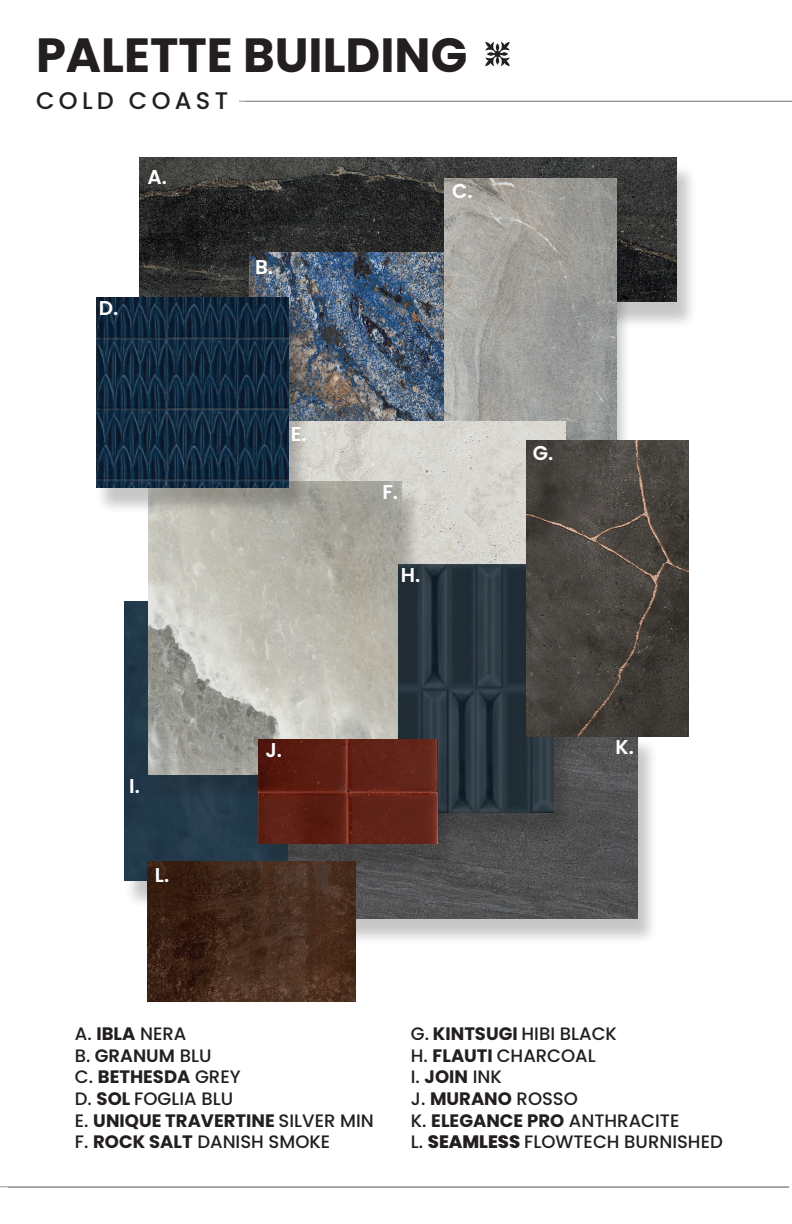
<style>
.page{position:relative;width:792px;height:1224px;background:#fff}
.page>*{position:absolute;margin:0;border:0;box-sizing:border-box;transform-origin:0 0}
.t1{font:700 48px "Poppins";color:#231f20}
.t2{font:500 24px "Poppins";letter-spacing:.18em;color:#231f20}
.t3{font:600 20px "Poppins";color:#fff}
.t4{font:500 18px/21.6px "Poppins";color:#231f20}
.s1{font-weight:700}
.s2{font-weight:600}
.s3{font-weight:800}
</style>
<div class="page">
<hr style="left:239px;top:101px;width:553px;height:1px;background:#8f979c">
<svg style="left:485px;top:42px;width:25px;height:24px"></svg>
<div style="left:139px;top:164px;width:558px;height:166px;background:#231f20;opacity:.25"></div>
<img style="left:140px;top:157px;width:537px;height:145px">
<img style="left:250px;top:253px;width:188px;height:169px">
<div style="left:125px;top:602px;width:132px;height:279px;background:#223a4b"></div>
<div style="left:438px;top:175px;width:194px;height:313px;background:#231f20;opacity:.25"></div>
<img style="left:444px;top:178px;width:173px;height:262px">
<img style="left:309px;top:422px;width:257px;height:143px">
<div style="left:287px;top:737px;width:372px;height:209px;background:#231f20;opacity:.25"></div>
<img style="left:356px;top:737px;width:282px;height:181px">
<div style="left:147px;top:487px;width:275px;height:315px;background:#231f20;opacity:.25"></div>
<img style="left:149px;top:481px;width:252px;height:293px">
<div style="left:397px;top:571px;width:177px;height:269px;background:#231f20;opacity:.25"></div>
<img style="left:398px;top:565px;width:156px;height:247px">
<div style="left:95px;top:303px;width:214px;height:213px;background:#231f20;opacity:.25"></div>
<img style="left:96px;top:297px;width:192px;height:190px">
<div style="left:257px;top:746px;width:201px;height:126px;background:#231f20;opacity:.25"></div>
<img style="left:258px;top:740px;width:180px;height:104px">
<img style="left:526px;top:440px;width:163px;height:297px">
<img style="left:147px;top:862px;width:209px;height:140px">
<hr style="left:8px;top:1187px;width:781px;height:1px;background:#8f979c">
<hr style="left:0;top:1186px;width:789px;height:1px;background:#8f979c">
<h1 class="t1" style="left:36px;top:27px;width:433px">PALETTE BUILDING</h1>
<h2 class="t2" style="left:36px;top:87px;width:194px">COLD COAST</h2>
<p class="t3" style="left:147px;top:166px;width:21px">A.</p>
<p class="t3" style="left:99px;top:297px;width:21px">D.</p>
<p class="t3" style="left:129px;top:774px;width:12px">I.</p>
<p class="t3" style="left:155px;top:863px;width:16px">L.</p>
<p class="t3" style="left:255px;top:255px;width:20px">B.</p>
<p class="t3" style="left:291px;top:422px;width:17px">E.</p>
<p class="t3" style="left:452px;top:179px;width:22px">C.</p>
<p class="t3" style="left:382px;top:480px;width:17px">F.</p>
<p class="t3" style="left:401px;top:563px;width:21px">H.</p>
<p class="t3" style="left:533px;top:441px;width:22px">G.</p>
<p class="t3" style="left:266px;top:738px;width:18px">J.</p>
<p class="t3" style="left:616px;top:735px;width:20px">K.</p>
<p class="t4" style="left:75px;top:1023px;width:300px">A. <span class="s1">IBLA</span> NERA<br>B. <span class="s2">GRANUM</span> BLU<br>C. <span class="s1">BETHESDA</span> GREY<br>D. <span class="s1">SOL</span> FOGLIA BLU<br>E. <span class="s1">UNIQUE TRAVERTINE</span> SILVER MIN<br>F. <span class="s1">ROCK SALT</span> DANISH SMOKE</p>
<p class="t4" style="left:411px;top:1023px;width:313px">G. <span class="s1">KINTSUGI</span> HIBI BLACK<br>H. <span class="s1">FLAUTI</span> CHARCOAL<br>I. <span class="s1">JOIN</span> INK<br>J. <span class="s1">MURANO</span> ROSSO<br>K. <span class="s1">ELEGANCE PRO</span> ANTHRACITE<br>L. <span class="s3">SEAMLESS</span> FLOWTECH BURNISHED</p>
</div>
